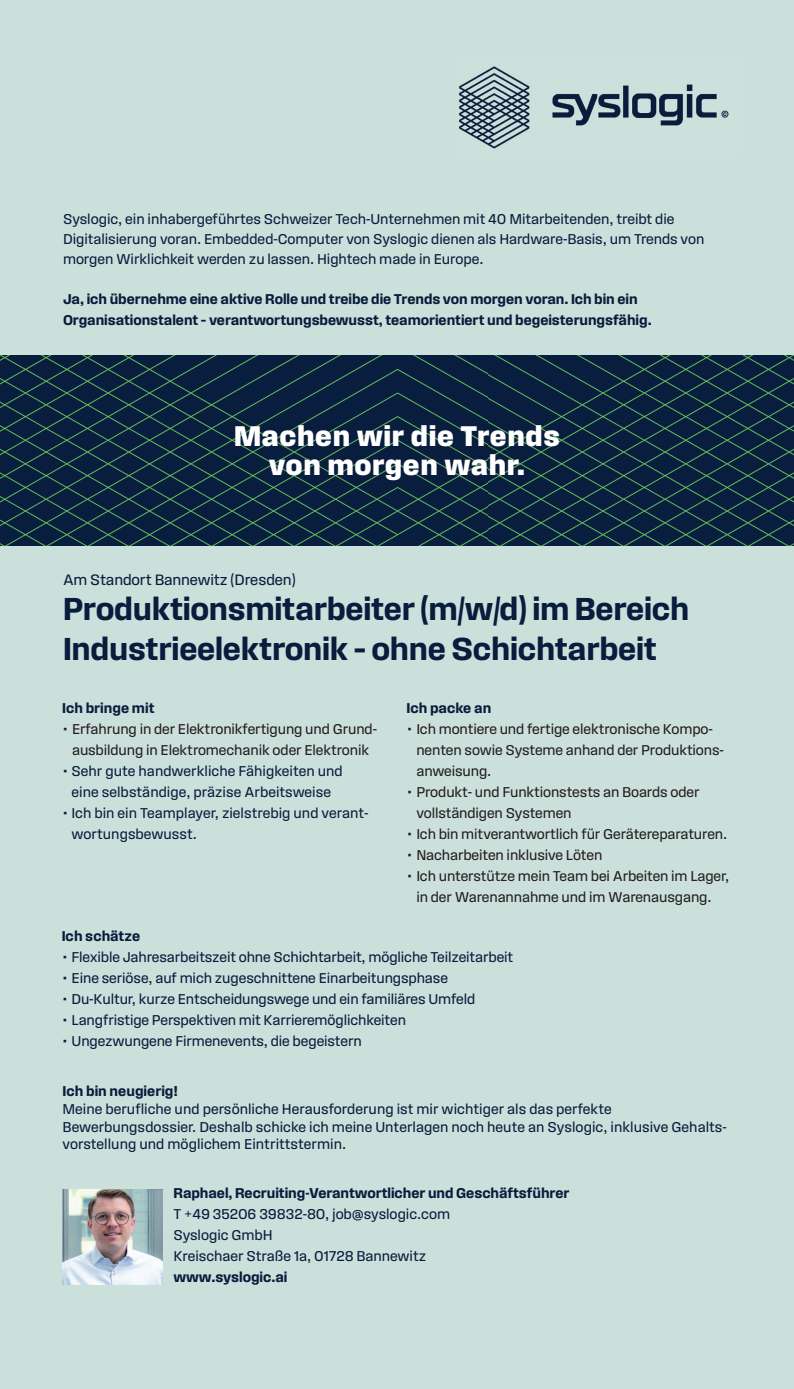
<style>
.page{position:relative;width:794px;height:1389px;background:#cce0db}
.page>*{position:absolute;margin:0;border:0;box-sizing:border-box;transform-origin:0 0}
.t1{font:33.25px/40.2px "Field Gothic No.64 Demi";letter-spacing:-.01em;color:#081d3d}
.t2{font:700 29.75px/29.8px "Field Gothic No.65";letter-spacing:.02em;color:#fff;text-align:center}
.t3{font:15.75px "Field Gothic No.62";letter-spacing:-.01em;color:#081d3d}
.t4{font:14.88px/20.1px "Field Gothic No.62";letter-spacing:-.005em;color:#081d3d}
.t5{font:14.88px/21px "Field Gothic No.62";letter-spacing:-.01em;color:#231f20;text-align:center}
.t6{font:14.88px/20.1px "Field Gothic No.64 Demi";letter-spacing:-.005em;color:#081d3d}
.t7{font:14.88px/21px "Field Gothic No.62";color:#081e3d;text-align:center}
.t8{font:14.88px "Field Gothic No.64 Demi";color:#081e3d}
</style>
<div class="page">
<img style="left:457px;top:56px;width:285px;height:101px">
<img style="left:0;top:356px;width:794px;height:189px">
<img style="left:62px;top:1190px;width:100px;height:95px">
<p class="t4" style="left:63px;top:209px;width:643px">Syslogic, ein inhabergeführtes Schweizer Tech-Unternehmen mit 40 Mitarbeitenden, treibt die<br>Digitalisierung voran. Embedded-Computer von Syslogic dienen als Hardware-Basis, um Trends von morgen Wirklichkeit werden zu lassen. Hightech made in Europe.</p>
<p class="t6" style="left:63px;top:289px;width:590px">Ja, ich übernehme eine aktive Rolle und treibe die Trends von morgen voran. Ich bin ein<br>Organisationstalent – verantwortungsbewusst, teamorientiert und begeisterungsfähig.</p>
<h2 class="t2" style="left:234px;top:420px;width:327px">Machen wir die Trends von morgen wahr.</h2>
<p class="t3" style="left:63px;top:571px;width:234px">Am Standort Bannewitz (Dresden)</p>
<h1 class="t1" style="left:63px;top:588px;width:628px">Produktionsmitarbeiter (m/w/d) im Bereich<br>Industrieelektronik – ohne Schichtarbeit</h1>
<p class="t8" style="left:62px;top:699px;width:94px">Ich bringe mit</p>
<p class="t5" style="left:62px;top:718px;width:316px">• Erfahrung in der Elektronikfertigung und Grund&shy;ausbildung in Elektromechanik oder Elektronik</p>
<p class="t7" style="left:62px;top:760px;width:282px">• Sehr gute handwerkliche Fähigkeiten und eine selbständige, präzise Arbeitsweise</p>
<p class="t7" style="left:72px;top:802px;width:299px;text-align:left;text-indent:-9px">• Ich bin ein Teamplayer, zielstrebig und verant&shy;wortungsbewusst.</p>
<p class="t6" style="left:406px;top:697px;width:86px">Ich packe an</p>
<p class="t5" style="left:416px;top:718px;width:309px;text-align:left;text-indent:-10px">• Ich montiere und fertige elektronische Kompo&shy;nenten sowie Systeme anhand der Produktions&shy;anweisung.</p>
<p class="t5" style="left:416px;top:781px;width:285px;text-align:left;text-indent:-10px">• Produkt- und Funktions tests an Boards oder vollständigen Systemen</p>
<p class="t5" style="left:406px;top:823px;width:322px">• Ich bin mitverantwortlich für Gerätereparaturen.</p>
<p class="t5" style="left:406px;top:844px;width:197px">• Nacharbeiten inklusive Löten</p>
<p class="t5" style="left:406px;top:865px;width:324px">• Ich unterstütze mein Team bei Arbeiten im Lager, in der Warenannahme und im Warenausgang.</p>
<p class="t6" style="left:62px;top:926px;width:80px">Ich schätze</p>
<p class="t4" style="left:62px;top:947px;width:453px">• Flexible Jahresarbeitszeit ohne Schichtarbeit, mögliche Teilzeitarbeit</p>
<p class="t4" style="left:62px;top:968px;width:388px">• Eine seriöse, auf mich zugeschnittene Einarbeitungsphase</p>
<p class="t4" style="left:62px;top:989px;width:415px">• Du-Kultur, kurze Entscheidungswege und ein familiäres Umfeld</p>
<p class="t4" style="left:62px;top:1010px;width:346px">• Langfristige Perspektiven mit Karrieremöglichkeiten</p>
<p class="t4" style="left:62px;top:1031px;width:301px">• Ungezwungene Firmenevents, die begeistern</p>
<p class="t6" style="left:63px;top:1081px;width:117px">Ich bin neugierig!</p>
<p class="t4" style="left:63px;top:1100px;width:666px;line-height:17.8px">Meine berufliche und persönliche Herausforderung ist mir wichtiger als das perfekte<br>Bewerbungsdossier. Deshalb schicke ich meine Unterlagen noch heute an Syslogic, inklusive Gehalts&shy;vorstellung und möglichem Eintrittstermin.</p>
<p class="t6" style="left:173px;top:1183px;width:398px">Raphael, Recruiting-Verantwortlicher und Geschäftsführer</p>
<p class="t4" style="left:173px;top:1204px;width:278px;line-height:21px">T +49 35206 39832-80, job@syslogic.com<br>Syslogic GmbH<br>Kreischaer Straße 1a, 01728 Bannewitz</p>
<p class="t6" style="left:173px;top:1267px;width:116px">www.syslogic.ai</p>
</div>
